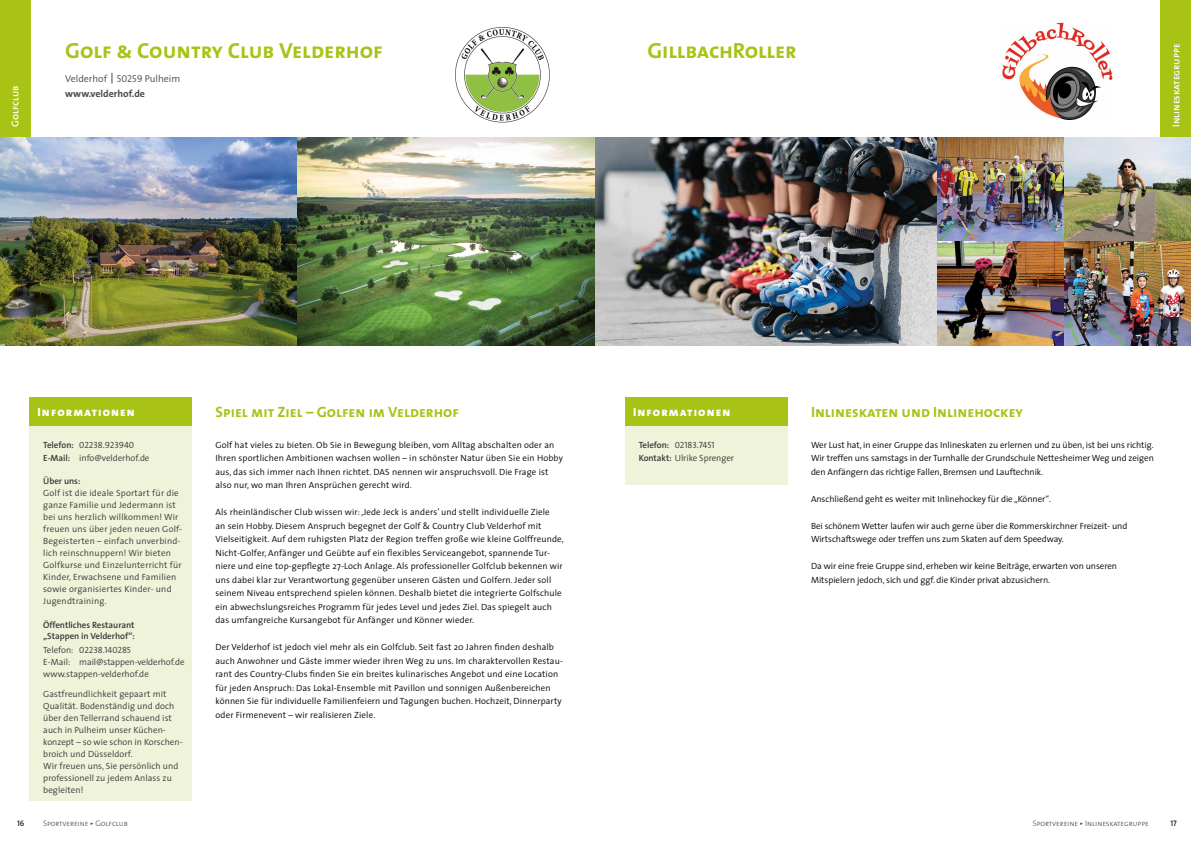
<style>
.page{position:relative;width:1191px;height:842px;background:#fff}
.page>*{position:absolute;margin:0;border:0;box-sizing:border-box;transform-origin:0 0}
.t1{font:22px "The Sans Bold Caps";letter-spacing:-.005em;color:#a8c316}
.t2{font:15px "The Sans Bold Caps";color:#a8c316}
.t3{font:12px "The Sans Extra Bold Caps";letter-spacing:.09em;color:#fff}
.t4{font:300 10px/15px "The Sans";color:#4a4a49}
.t5{font:10px "The Sans Semi Bold Caps";color:#fff}
.t6{font:300 9px/13.5px "The Sans";letter-spacing:.015em;color:#000}
.t7{font:300 9px/12px "The Sans";letter-spacing:.01em;color:#373636}
.t8{font:300 9px/13.5px "The Sans";letter-spacing:-.005em;color:#000}
.t9{font:9px "The Sans Semi Light Caps";letter-spacing:-.005em;color:#373636}
.t10{font:600 9px/11px "The Sans";letter-spacing:-.005em;color:#373636}
.t11{font:8px "The Sans Light Caps";letter-spacing:-.015em;color:#4a4a49}
.t12{font:8px "The Sans Caps";color:#000}
.s1{font-family:"The Sans Semi Light Caps";font-weight:400}
.s2{font-weight:700}
.s3{font-family:"The Sans";font-weight:600}
.s4{font-weight:600}
.s5{font-family:"The Sans";font-weight:300}
</style>
<div class="page">
<div style="left:0;top:0;width:30px;height:137px;background:#a8c316"></div>
<img style="left:0;top:137px;width:298px;height:209px">
<img style="left:298px;top:137px;width:297px;height:209px">
<img style="left:595px;top:137px;width:342px;height:209px">
<div style="left:30px;top:398px;width:162px;height:403px;background:#eff3da"></div>
<div style="left:30px;top:398px;width:162px;height:28px;background:#a8c316"></div>
<div style="left:1160px;top:0;width:31px;height:137px;background:#a8c316"></div>
<img style="left:937px;top:137px;width:127px;height:105px">
<img style="left:1064px;top:137px;width:127px;height:105px">
<img style="left:937px;top:242px;width:127px;height:104px">
<img style="left:1064px;top:242px;width:127px;height:104px">
<div style="left:625px;top:398px;width:162px;height:87px;background:#eff3da"></div>
<div style="left:625px;top:398px;width:162px;height:28px;background:#a8c316"></div>
<img style="left:455px;top:27px;width:95px;height:96px">
<img style="left:1002px;top:23px;width:110px;height:97px">
<p class="t5" style="left:7px;top:127px;width:43px;rotate:-90deg">Golfclub</p>
<h1 class="t1" style="left:65px;top:33px;width:319px">Golf &amp; Country Club Velderhof</h1>
<h1 class="t1" style="left:647px;top:33px;width:150px">GillbachRoller</h1>
<p class="t4" style="left:65px;top:70px;width:117px">Velderhof <span class="s1">50259</span> Pulheim <span class="s2">www.velderhof.de</span></p>
<p class="t5" style="left:1167px;top:127px;width:85px;rotate:-90deg">Inlineskategruppe</p>
<h3 class="t3" style="left:38px;top:401px;width:99px">Informationen</h3>
<h2 class="t2" style="left:215px;top:399px;width:245px">Spiel mit Ziel – Golfen im Velderhof</h2>
<p class="t9" style="left:43px;top:437px;width:92px"><span class="s3">Telefon:</span> 02238.923940</p>
<p class="t7" style="left:43px;top:452px;width:108px"><span class="s4">E-Mail:</span> info@velderhof.de</p>
<p class="t10" style="left:43px;top:475px;width:39px">Über uns:</p>
<p class="t7" style="left:43px;top:487px;width:140px">Golf ist die ideale Sportart für die ganze Familie und Jedermann ist bei uns herzlich willkommen! Wir freuen uns über jeden neuen Golf-<br>Begeisterten – einfach unverbind&shy;lich reinschnuppern! Wir bieten<br>Golfkurse und Einzelunterricht für<br>Kinder, Erwachsene und Familien sowie organisiertes Kinder- und<br>Jugendtraining.</p>
<p class="t10" style="left:43px;top:619px;width:93px">Öffentliches Restaurant „Stappen in Velderhof“:</p>
<p class="t9" style="left:43px;top:642px;width:89px"><span class="s5">Telefon:</span> 02238.140285</p>
<p class="t7" style="left:43px;top:655px;width:143px">E-Mail: mail@stappen-velderhof.de www.stappen-velderhof.de</p>
<p class="t7" style="left:43px;top:687px;width:141px">Gastfreundlichkeit gepaart mit<br>Qualität. Bodenständig und doch über den Tellerrand schauend ist auch in Pulheim unser Küchen&shy;konzept – so wie schon in Korschen&shy;broich und Düsseldorf.<br>Wir freuen uns, Sie persönlich und professionell zu jedem Anlass zu begleiten!</p>
<p class="t6" style="left:215px;top:437px;width:349px">Golf hat vieles zu bieten. Ob Sie in Bewegung bleiben, vom Alltag abschalten oder an Ihren sportlichen Ambitionen wachsen wollen – in schönster Natur üben Sie ein Hobby aus, das sich immer nach Ihnen richtet. DAS nennen wir anspruchsvoll. Die Frage ist also nur, wo man Ihren Ansprüchen gerecht wird.</p>
<p class="t6" style="left:215px;top:505px;width:350px">Als rheinländischer Club wissen wir: ‚Jede Jeck is anders’ und stellt individuelle Ziele<br>an sein Hobby. Diesem Anspruch begegnet der Golf &amp; Country Club Velderhof mit Vielseitigkeit. Auf dem ruhigsten Platz der Region treffen große wie kleine Golffreunde, Nicht-Golfer, Anfänger und Geübte auf ein flexibles Serviceangebot, spannende Tur&shy;niere und eine top-gepflegte 27-Loch Anlage. Als professioneller Golfclub bekennen wir uns dabei klar zur Verantwortung gegenüber unseren Gästen und Golfern. Jeder soll seinem Niveau entsprechend spielen können. Deshalb bietet die integrierte Golfschule ein abwechslungsreiches Programm für jedes Level und jedes Ziel. Das spiegelt auch das umfangreiche Kursangebot für Anfänger und Könner wieder.</p>
<p class="t6" style="left:215px;top:640px;width:349px">Der Velderhof ist jedoch viel mehr als ein Golfclub. Seit fast 20 Jahren finden deshalb auch Anwohner und Gäste immer wieder ihren Weg zu uns. Im charaktervollen Restau&shy;rant des Country-Clubs finden Sie ein breites kulinarisches Angebot und eine Location für jeden Anspruch: Das Lokal-Ensemble mit Pavillon und sonnigen Außenbereichen können Sie für individuelle Familienfeiern und Tagungen buchen. Hochzeit, Dinnerparty oder Firmenevent – wir realisieren Ziele.</p>
<h3 class="t3" style="left:633px;top:401px;width:99px">Informationen</h3>
<p class="t9" style="left:639px;top:437px;width:77px"><span class="s3">Telefon:</span> 02183.7451</p>
<p class="t7" style="left:639px;top:452px;width:97px"><span class="s4">Kontakt:</span> Ulrike Sprenger</p>
<h2 class="t2" style="left:811px;top:399px;width:214px">Inlineskaten und Inlinehockey</h2>
<p class="t6" style="left:811px;top:437px;width:344px;text-align:justify">Wer Lust hat, in einer Gruppe das Inlineskaten zu erlernen und zu üben, ist bei uns richtig.<br>Wir treffen uns samstags in der Turnhalle der Grundschule Nettesheimer Weg und zeigen den Anfängern das richtige Fallen, Bremsen und Lauftechnik.</p>
<p class="t8" style="left:811px;top:491px;width:241px">Anschließend geht es weiter mit Inlinehockey für die „Könner“.</p>
<p class="t8" style="left:811px;top:518px;width:318px">Bei schönem Wetter laufen wir auch gerne über die Rommerskirchner Freizeit- und<br>Wirtschaftswege oder treffen uns zum Skaten auf dem Speedway.</p>
<p class="t8" style="left:811px;top:559px;width:308px">Da wir eine freie Gruppe sind, erheben wir keine Beiträge, erwarten von unseren<br>Mitspielern jedoch, sich und ggf. die Kinder privat abzusichern.</p>
<p class="t12" style="left:17px;top:816px;width:9px">16</p>
<p class="t12" style="left:1170px;top:816px;width:8px">17</p>
<p class="t11" style="left:43px;top:816px;width:86px">Sportvereine &gt; Golfclub</p>
<p class="t11" style="left:1033px;top:816px;width:117px">Sportvereine &gt; Inlineskategruppe</p>
</div>
